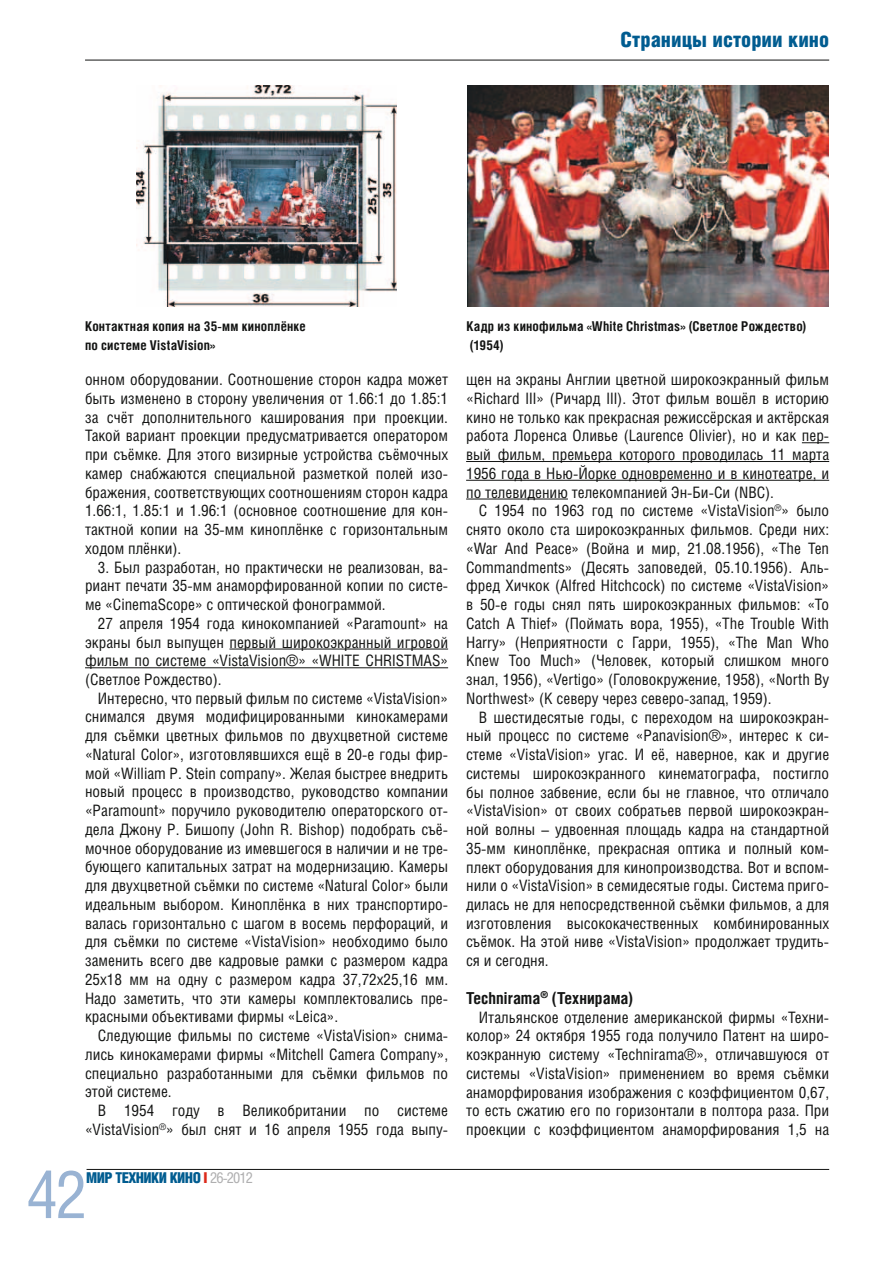
<style>
.page{position:relative;width:893px;height:1263px;background:#fff}
.page>*{position:absolute;margin:0;border:0;box-sizing:border-box;transform-origin:0 0}
.t1{font:66px "Helios Cond C";color:#99b3d3}
.t2{font:21px "Helios Cond Black C";color:#005c90}
.t3{font:700 16.5px "Helios Cond C";letter-spacing:.005em;color:#131413}
.t4{font:15.75px/18.8px "Helios Cond C";color:#131413;text-align:justify}
.t5{font:15px "Helios Cond Black C";letter-spacing:-.04em;color:#005c90}
.t6{font:700 13.5px/18.8px "Helios Cond C";letter-spacing:.015em;color:#131413}
.s1{color:#dc2a1b}
.s2{font-family:"Helios Cond C";color:#afafb0}
</style>
<div class="page">
<hr style="left:87px;top:1169px;width:742px;height:1px;background:#131413">
<hr style="left:85px;top:60px;width:744px;height:1px;background:#131413">
<hr style="left:229px;top:648px;width:219px;height:1px;background:#131413">
<hr style="left:85px;top:667px;width:363px;height:1px;background:#131413">
<svg style="left:802px;top:442px;width:27px;height:1px"></svg>
<hr style="left:466px;top:461px;width:363px;height:1px;background:#131413">
<hr style="left:466px;top:480px;width:363px;height:1px;background:#131413">
<hr style="left:466px;top:498px;width:102px;height:1px;background:#131413">
<img style="left:137px;top:85px;width:260px;height:221px">
<img style="left:467px;top:85px;width:362px;height:221px">
<h2 class="t2" style="left:621px;top:27px;width:210px">Страницы истории кино</h2>
<p class="t6" style="left:85px;top:316px;width:222px">Контактная копия на 35-мм киноплёнке по системе VistaVision»</p>
<p class="t6" style="left:466px;top:316px;width:342px">Кадр из кинофильма «White Christmas» (Светлое Рождество) (1954)</p>
<p class="t4" style="left:85px;top:370px;width:365px">онном оборудовании. Соотношение сторон кадра может быть изменено в сторону увеличения от 1.66:1 до 1.85:1 за счёт дополнительного каширования при проекции.<br>Такой вариант проекции предусматривается оператором при съёмке. Для этого визирные устройства съёмочных камер снабжаются специальной разметкой полей изо&shy;бражения, соответствующих соотношениям сторон кадра 1.66:1, 1.85:1 и 1.96:1 (основное соотношение для кон&shy;тактной копии на 35-мм киноплёнке с горизонтальным ходом плёнки).</p>
<p class="t4" style="left:85px;top:557px;width:365px;text-indent:13px">3. Был разработан, но практически не реализован, ва&shy;риант печати 35-мм анаморфированной копии по систе&shy;ме «CinemaScope» с оптической фонограммой.</p>
<p class="t4" style="left:85px;top:613px;width:365px;text-indent:13px">27 апреля 1954 года кинокомпанией «Paramount» на экраны был выпущен первый широкоэкранный игровой фильм по системе «VistaVision®» «WHITE CHRISTMAS» (Светлое Рождество).</p>
<p class="t4" style="left:85px;top:688px;width:365px;text-indent:13px">Интересно, что первый фильм по системе «VistaVision» снимался двумя модифицированными кинокамерами для съёмки цветных фильмов по двухцветной системе «Natural Color», изготовлявшихся ещё в 20-е годы фир&shy;мой «William P. Stein company». Желая быстрее внедрить новый процесс в производство, руководство компании «Paramount» поручило руководителю операторского от&shy;дела Джону Р. Бишопу (John R. Bishop) подобрать съё&shy;мочное оборудование из имевшегося в наличии и не тре&shy;бующего капитальных затрат на модернизацию. Камеры для двухцветной съёмки по системе «Natural Color» были идеальным выбором. Киноплёнка в них транспортиро&shy;валась горизонтально с шагом в восемь перфораций, и для съёмки по системе «VistaVision» необходимо было заменить всего две кадровые рамки с размером кадра 25х18 мм на одну с размером кадра 37,72х25,16 мм.<br>Надо заметить, что эти камеры комплектовались пре&shy;красными объективами фирмы «Leica».</p>
<p class="t4" style="left:85px;top:1026px;width:365px;text-indent:13px">Следующие фильмы по системе «VistaVision» снима&shy;лись кинокамерами фирмы «Mitchell Camera Company», специально разработанными для съёмки фильмов по этой системе.</p>
<p class="t4" style="left:85px;top:1101px;width:365px;text-align:right">В 1954 году в Великобритании по системе «VistaVision<sup>®</sup>» был снят и 16 апреля 1955 года выпу-</p>
<h1 class="t1" style="left:27px;top:1155px;width:62px">42</h1>
<p class="t5" style="left:86px;top:1169px;width:168px">МИР ТЕХНИКИ КИНО <span class="s1">I</span> <span class="s2">26-2012</span></p>
<p class="t4" style="left:466px;top:370px;width:365px">щен на экраны Англии цветной широкоэкранный фильм «Richard III» (Ричард III). Этот фильм вошёл в историю кино не только как прекрасная режиссёрская и актёрская работа Лоренса Оливье (Laurence Olivier), но и как пер&shy;вый фильм, премьера которого проводилась 11 марта 1956 года в Нью-Йорке одновременно и в кинотеатре, и по телевидению телекомпанией Эн-Би-Си (NBC).</p>
<p class="t4" style="left:466px;top:501px;width:365px;text-indent:13px">С 1954 по 1963 год по системе «VistaVision<sup>®</sup>» было снято около ста широкоэкранных фильмов. Среди них: «War And Peace» (Война и мир, 21.08.1956), «The Ten Commandments» (Десять заповедей, 05.10.1956). Аль&shy;фред Хичкок (Alfred Hitchcock) по системе «VistaVision» в 50-е годы снял пять широкоэкранных фильмов: «To Catch A Thief» (Поймать вора, 1955), «The Trouble With Harry» (Неприятности с Гарри, 1955), «The Man Who Knew Too Much» (Человек, который слишком много знал, 1956), «Vertigo» (Головокружение, 1958), «North By Northwest» (К северу через северо-запад, 1959).</p>
<p class="t4" style="left:466px;top:707px;width:365px;text-indent:13px">В шестидесятые годы, с переходом на широкоэкран&shy;ный процесс по системе «Panavision®», интерес к си&shy;стеме «VistaVision» угас. И её, наверное, как и другие системы широкоэкранного кинематографа, постигло бы полное забвение, если бы не главное, что отличало «VistaVision» от своих собратьев первой широкоэкран&shy;ной волны – удвоенная площадь кадра на стандартной 35-мм киноплёнке, прекрасная оптика и полный ком&shy;плект оборудования для кинопроизводства. Вот и вспом&shy;нили о «VistaVision» в семидесятые годы. Система приго&shy;дилась не для непосредственной съёмки фильмов, а для изготовления высококачественных комбинированных съёмок. На этой ниве «VistaVision» продолжает трудить&shy;ся и сегодня.</p>
<p class="t3" style="left:466px;top:988px;width:169px">Technirama<sup>®</sup> (Технирама)</p>
<p class="t4" style="left:466px;top:1007px;width:365px;text-indent:13px">Итальянское отделение американской фирмы «Техни&shy;колор» 24 октября 1955 года получило Патент на широ&shy;коэкранную систему «Technirama®», отличавшуюся от системы «VistaVision» применением во время съёмки анаморфирования изображения с коэффициентом 0,67, то есть сжатию его по горизонтали в полтора раза. При проекции с коэффициентом анаморфирования 1,5 на</p>
</div>
